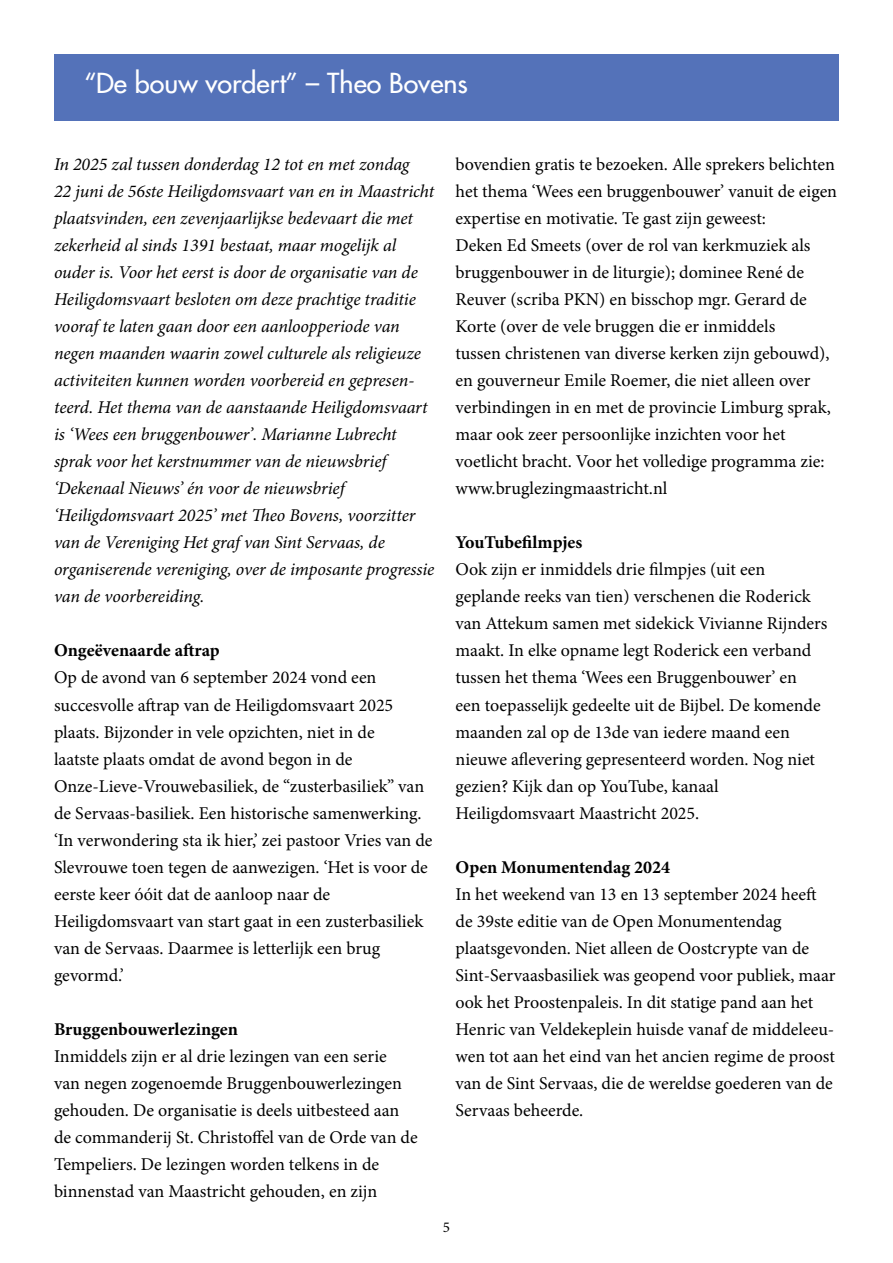
<style>
.page{position:relative;width:893px;height:1263px;background:#fff}
.page>*{position:absolute;margin:0;border:0;box-sizing:border-box;transform-origin:0 0}
.t1{font:500 27px "Futura";color:#fff}
.t2{font:18px/27px "Minion Pro";color:#000}
.t3{font:italic 18px/27px "Minion Pro";letter-spacing:-.005em;color:#000}
.t4{font:700 18px "Minion Pro";color:#000}
.t5{font:15px "Minion Pro";color:#000}
</style>
<div class="page">
<div style="left:54px;top:54px;width:785px;height:66px;background:#5472b9"></div>
<h1 class="t1" style="left:84px;top:66px;width:385px">“De bouw vordert” – Theo Bovens</h1>
<p class="t3" style="left:54px;top:151px;width:382px">In 2025 zal tussen donderdag 12 tot en met zondag<br>22 juni de 56ste Heiligdomsvaart van en in Maastricht plaatsvinden, een zevenjaarlijkse bedevaart die met zekerheid al sinds 1391 bestaat, maar mogelijk al ouder is. Voor het eerst is door de organisatie van de Heiligdomsvaart besloten om deze prachtige traditie vooraf te laten gaan door een aanloopperiode van negen maanden waarin zowel culturele als religieuze activiteiten kunnen worden voorbereid en gepresen&shy;teerd. Het thema van de aanstaande Heiligdomsvaart is ‘Wees een bruggenbouwer’. Marianne Lubrecht sprak voor het kerstnummer van de nieuwsbrief ‘Dekenaal Nieuws’ én voor de nieuwsbrief ‘Heiligdomsvaart 2025’ met Theo Bovens, voorzitter van de Vereniging Het graf van Sint Servaas, de organiserende vereniging, over de imposante progressie van de voorbereiding.</p>
<p class="t4" style="left:54px;top:638px;width:167px">Ongeëvenaarde aftrap</p>
<p class="t2" style="left:54px;top:664px;width:380px">Op de avond van 6 september 2024 vond een succesvolle aftrap van de Heiligdomsvaart 2025 plaats. Bijzonder in vele opzichten, niet in de<br>laatste plaats omdat de avond begon in de Onze-Lieve-Vrouwebasiliek, de “zusterbasiliek” van de Servaas-basiliek. Een historische samenwerking. ‘In verwondering sta ik hier,’ zei pastoor Vries van de Slevrouwe toen tegen de aanwezigen. ‘Het is voor de eerste keer óóit dat de aanloop naar de Heiligdomsvaart van start gaat in een zusterbasiliek van de Servaas. Daarmee is letterlijk een brug gevormd.’</p>
<p class="t4" style="left:54px;top:1016px;width:185px">Bruggenbouwerlezingen</p>
<p class="t2" style="left:54px;top:1042px;width:365px">Inmiddels zijn er al drie lezingen van een serie<br>van negen zogenoemde Bruggenbouwerlezingen gehouden. De organisatie is deels uitbesteed aan de commanderij St. Christoffel van de Orde van de Tempeliers. De lezingen worden telkens in de binnenstad van Maastricht gehouden, en zijn</p>
<p class="t2" style="left:455px;top:151px;width:383px">bovendien gratis te bezoeken. Alle sprekers belichten het thema ‘Wees een bruggenbouwer’ vanuit de eigen expertise en motivatie. Te gast zijn geweest:<br>Deken Ed Smeets (over de rol van kerkmuziek als bruggenbouwer in de liturgie); dominee René de Reuver (scriba PKN) en bisschop mgr. Gerard de Korte (over de vele bruggen die er inmiddels<br>tussen christenen van diverse kerken zijn gebouwd), en gouverneur Emile Roemer, die niet alleen over verbindingen in en met de provincie Limburg sprak, maar ook zeer persoonlijke inzichten voor het voetlicht bracht. Voor het volledige programma zie: www.bruglezingmaastricht.nl</p>
<p class="t4" style="left:455px;top:530px;width:128px">YouTubefilmpjes</p>
<p class="t2" style="left:455px;top:556px;width:373px">Ook zijn er inmiddels drie filmpjes (uit een geplande reeks van tien) verschenen die Roderick van Attekum samen met sidekick Vivianne Rijnders maakt. In elke opname legt Roderick een verband tussen het thema ‘Wees een Bruggenbouwer’ en<br>een toepasselijk gedeelte uit de Bijbel. De komende maanden zal op de 13de van iedere maand een nieuwe aflevering gepresenteerd worden. Nog niet gezien? Kijk dan op YouTube, kanaal Heiligdomsvaart Maastricht 2025.</p>
<p class="t4" style="left:455px;top:854px;width:216px">Open Monumentendag 2024</p>
<p class="t2" style="left:455px;top:880px;width:382px">In het weekend van 13 en 13 september 2024 heeft de 39ste editie van de Open Monumentendag plaatsgevonden. Niet alleen de Oostcrypte van de Sint-Servaasbasiliek was geopend voor publiek, maar ook het Proostenpaleis. In dit statige pand aan het Henric van Veldekeplein huisde vanaf de middeleeu&shy;wen tot aan het eind van het ancien regime de proost van de Sint Servaas, die de wereldse goederen van de Servaas beheerde.</p>
<p class="t5" style="left:443px;top:1217px;width:9px">5</p>
</div>
